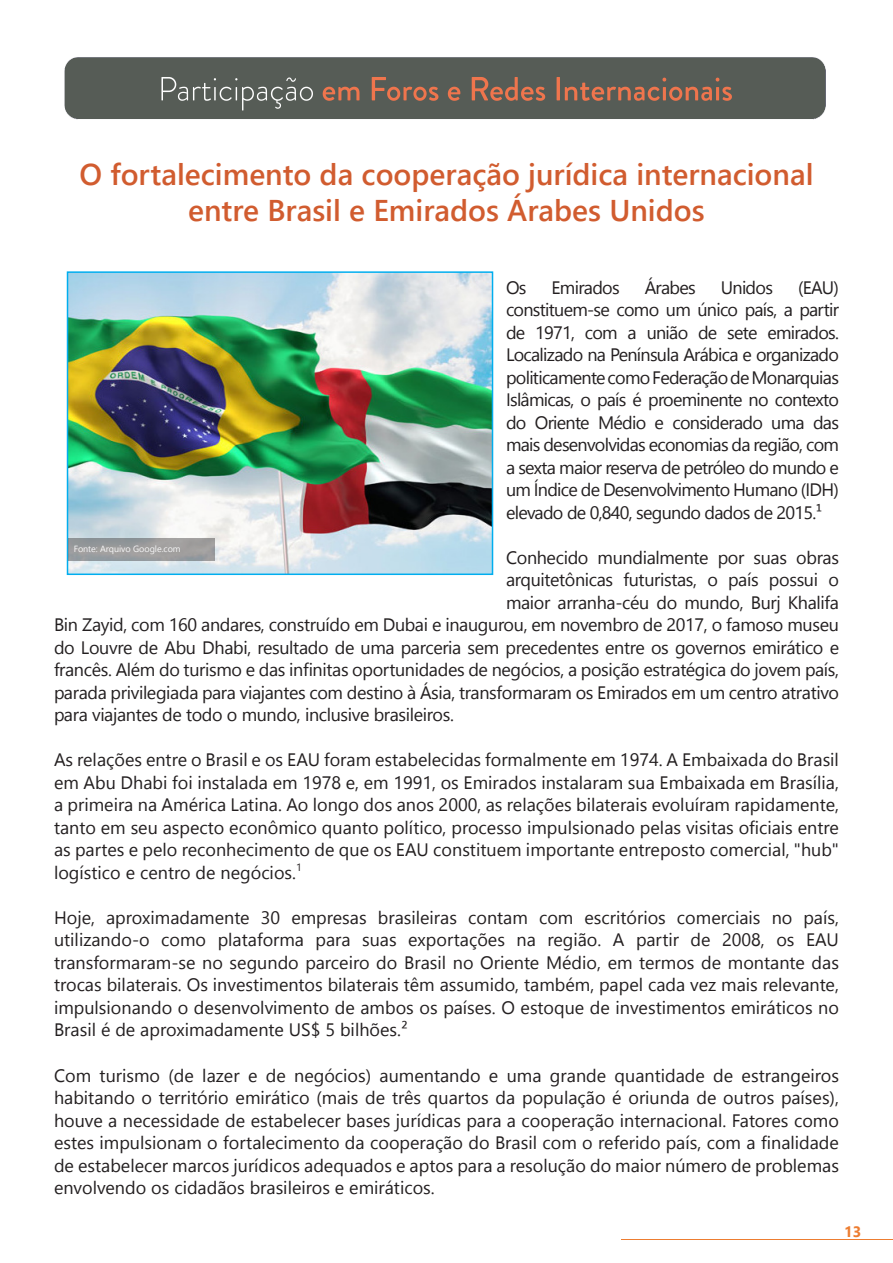
<style>
.page{position:relative;width:893px;height:1263px;background:#fff}
.page>*{position:absolute;margin:0;border:0;box-sizing:border-box;transform-origin:0 0}
.t1{font:600 30px "Segoe UI";color:#d15c2f}
.t2{font:18px/22.5px "Segoe UI";letter-spacing:-.02em;color:#231f20;text-align:justify}
.t3{font:18px "Segoe UI";letter-spacing:-.04em;color:#231f20}
.t4{font:700 15px "Segoe UI";color:#ed7d31}
.t5{font:9px "Segoe UI";letter-spacing:-.005em;color:#f7f7f8}
</style>
<div class="page">
<hr style="left:621px;top:1239px;width:272px;height:1px;background:#ed7d31">
<img style="left:64px;top:57px;width:762px;height:63px">
<img style="left:70px;top:274px;width:420px;height:298px">
<div style="left:67px;top:271px;width:426px;height:304px;border:2px solid #00aeef"></div>
<div style="left:68px;top:539px;width:146px;height:22px;background:linear-gradient(to right,#979a9d,#a09f9e)"></div>
<p class="t1" style="left:79px;top:150px;width:736px">O fortalecimento da cooperação jurídica internacional</p>
<p class="t1" style="left:188px;top:186px;width:518px">entre Brasil e Emirados Árabes Unidos</p>
<p class="t2" style="left:506px;top:276px;width:22px">Os</p>
<p class="t3" style="left:552px;top:273px;width:70px">Emirados</p>
<p class="t2" style="left:645px;top:276px;width:53px">Árabes</p>
<p class="t2" style="left:721px;top:276px;width:54px">Unidos</p>
<p class="t2" style="left:506px;top:276px;width:334px;text-indent:292px">(EAU) constituem-se como um único país, a partir de 1971, com a união de sete emirados.<br>Localizado na Península Arábica e organizado politicamente como Federação de Monarquias Islâmicas, o país é proeminente no contexto do Oriente Médio e considerado uma das mais desenvolvidas economias da região, com a sexta maior reserva de petróleo do mundo e um Índice de Desenvolvimento Humano (IDH) elevado de 0,840, segundo dados de 2015.¹</p>
<p class="t2" style="left:506px;top:546px;width:334px">Conhecido mundialmente por suas obras</p>
<p class="t2" style="left:506px;top:568px;width:334px">arquitetônicas futuristas, o país possui o</p>
<p class="t2" style="left:506px;top:591px;width:334px">maior arranha-céu do mundo, Burj Khalifa</p>
<p class="t2" style="left:54px;top:613px;width:786px">Bin Zayid, com 160 andares, construído em Dubai e inaugurou, em novembro de 2017, o famoso museu</p>
<p class="t2" style="left:54px;top:636px;width:787px">do Louvre de Abu Dhabi, resultado de uma parceria sem precedentes entre os governos emirático e</p>
<p class="t2" style="left:54px;top:658px;width:786px">francês. Além do turismo e das infinitas oportunidades de negócios, a posição estratégica do jovem país,</p>
<p class="t2" style="left:54px;top:681px;width:787px">parada privilegiada para viajantes com destino à Ásia, transformaram os Emirados em um centro atrativo</p>
<p class="t2" style="left:54px;top:703px;width:401px">para viajantes de todo o mundo, inclusive brasileiros.</p>
<p class="t2" style="left:54px;top:748px;width:786px">As relações entre o Brasil e os EAU foram estabelecidas formalmente em 1974. A Embaixada do Brasil em Abu Dhabi foi instalada em 1978 e, em 1991, os Emirados instalaram sua Embaixada em Brasília, a primeira na América Latina. Ao longo dos anos 2000, as relações bilaterais evoluíram rapidamente, tanto em seu aspecto econômico quanto político, processo impulsionado pelas visitas oficiais entre as partes e pelo reconhecimento de que os EAU constituem importante entreposto comercial, "hub" logístico e centro de negócios.<sup>1</sup></p>
<p class="t2" style="left:54px;top:906px;width:786px">Hoje, aproximadamente 30 empresas brasileiras contam com escritórios comerciais no país, utilizando-o como plataforma para suas exportações na região. A partir de 2008, os EAU transformaram-se no segundo parceiro do Brasil no Oriente Médio, em termos de montante das trocas bilaterais. Os investimentos bilaterais têm assumido, também, papel cada vez mais relevante, impulsionando o desenvolvimento de ambos os países. O estoque de investimentos emiráticos no Brasil é de aproximadamente US$ 5 bilhões.²</p>
<p class="t2" style="left:54px;top:1063px;width:786px">Com turismo (de lazer e de negócios) aumentando e uma grande quantidade de estrangeiros habitando o território emirático (mais de três quartos da população é oriunda de outros países), houve a necessidade de estabelecer bases jurídicas para a cooperação internacional. Fatores como estes impulsionam o fortalecimento da cooperação do Brasil com o referido país, com a finalidade de estabelecer marcos jurídicos adequados e aptos para a resolução do maior número de problemas envolvendo os cidadãos brasileiros e emiráticos.</p>
<p class="t5" style="left:74px;top:541px;width:108px">Fonte: Arquivo Google.com</p>
<p class="t4" style="left:844px;top:1220px;width:19px">13</p>
</div>
